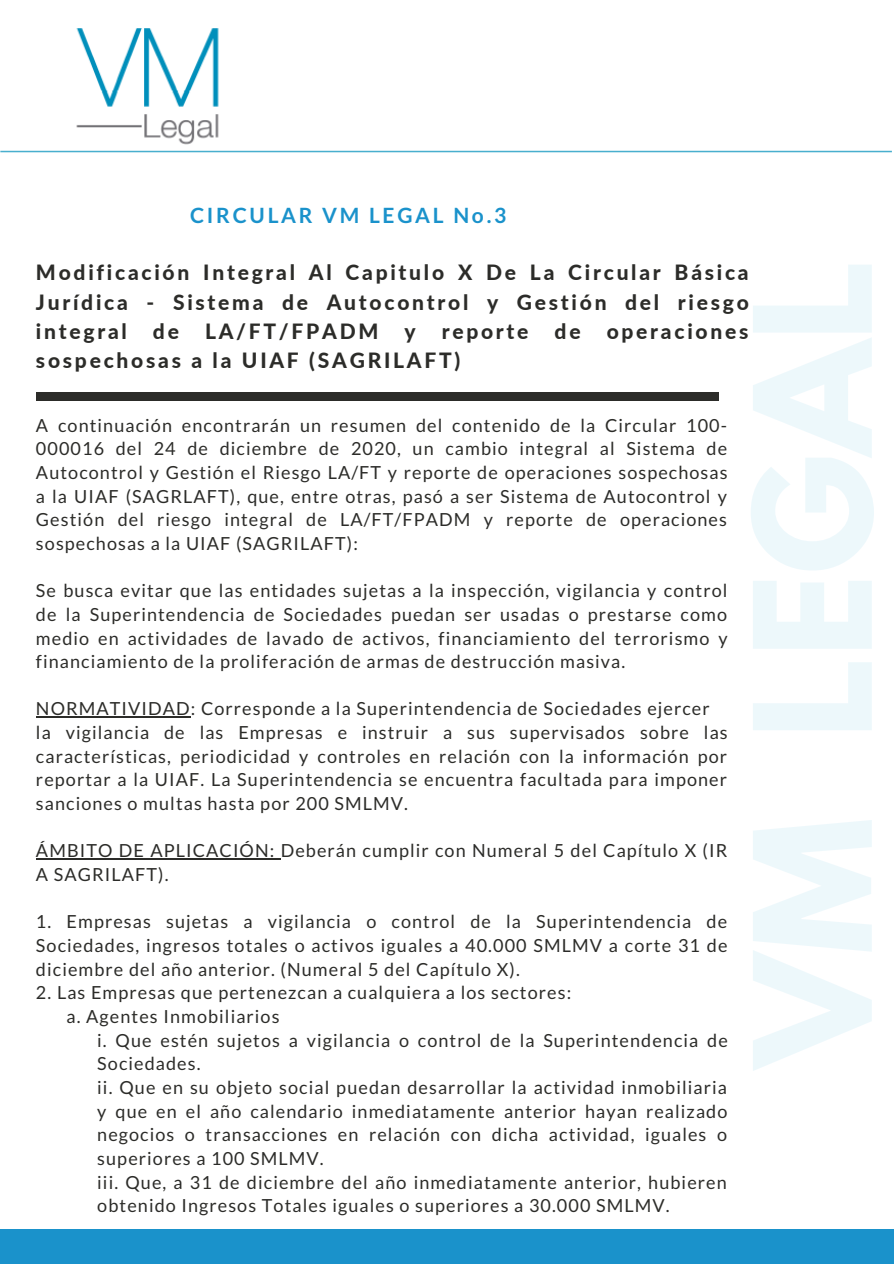
<style>
.page{position:relative;width:894px;height:1264px;background:#fff}
.page>*{position:absolute;margin:0;border:0;box-sizing:border-box;transform-origin:0 0}
.t1{font:800 21px/29.2px "Lato";letter-spacing:.13em;color:#2c2c29;text-align:justify}
.t2{font:700 21px "Lato";letter-spacing:.13em;color:#1a92cb}
.t3{font:18px/23.7px "Lato";letter-spacing:.06em;color:#2c2c29;text-align:justify}
</style>
<div class="page">
<div style="left:0;top:1228px;width:893px;height:35px;background:#1a92cb"></div>
<img style="left:0;top:28px;width:892px;height:125px">
<hr style="left:36px;top:716px;width:155px;height:1px;background:#2c2c29">
<hr style="left:36px;top:858px;width:245px;height:1px;background:#2c2c29">
<div style="left:36px;top:392px;width:682px;height:8px;background:#2c2c29"></div>
<p class="t2" style="left:190px;top:202px;width:317px">CIRCULAR VM LEGAL No.3</p>
<p class="t1" style="left:36px;top:257px;width:714px">Modificación Integral Al Capitulo X De La Circular Básica Jurídica - Sistema de Autocontrol y Gestión del riesgo integral de LA/FT/FPADM y reporte de operaciones sospechosas a la UIAF (SAGRILAFT)</p>
<p class="t3" style="left:36px;top:413px;width:693px">A continuación encontrarán un resumen del contenido de la Circular 100- 000016 del 24 de diciembre de 2020, un cambio integral al Sistema de Autocontrol y Gestión el Riesgo LA/FT y reporte de operaciones sospechosas a la UIAF (SAGRLAFT), que, entre otras, pasó a ser Sistema de Autocontrol y Gestión del riesgo integral de LA/FT/FPADM y reporte de operaciones sospechosas a la UIAF (SAGRILAFT):</p>
<p class="t3" style="left:36px;top:578px;width:693px">Se busca evitar que las entidades sujetas a la inspección, vigilancia y control de la Superintendencia de Sociedades puedan ser usadas o prestarse como medio en actividades de lavado de activos, financiamiento del terrorismo y financiamiento de la proliferación de armas de destrucción masiva.</p>
<p class="t3" style="left:36px;top:696px;width:675px">NORMATIVIDAD: Corresponde a la Superintendencia de Sociedades ejercer</p>
<p class="t3" style="left:36px;top:720px;width:693px">la vigilancia de las Empresas e instruir a sus supervisados sobre las características, periodicidad y controles en relación con la información por reportar a la UIAF. La Superintendencia se encuentra facultada para imponer sanciones o multas hasta por 200 SMLMV.</p>
<p class="t3" style="left:36px;top:838px;width:692px">ÁMBITO DE APLICACIÓN: Deberán cumplir con Numeral 5 del Capítulo X (IR<br>A SAGRILAFT).</p>
<p class="t3" style="left:36px;top:909px;width:692px">1. Empresas sujetas a vigilancia o control de la Superintendencia de Sociedades, ingresos totales o activos iguales a 40.000 SMLMV a corte 31 de diciembre del año anterior. (Numeral 5 del Capítulo X).</p>
<p class="t3" style="left:36px;top:980px;width:536px">2. Las Empresas que pertenezcan a cualquiera a los sectores:</p>
<p class="t3" style="left:67px;top:1004px;width:214px">a. Agentes Inmobiliarios</p>
<p class="t3" style="left:97px;top:1027px;width:631px">i. Que estén sujetos a vigilancia o control de la Superintendencia de<br>Sociedades.</p>
<p class="t3" style="left:97px;top:1075px;width:631px">ii. Que en su objeto social puedan desarrollar la actividad inmobiliaria y que en el año calendario inmediatamente anterior hayan realizado negocios o transacciones en relación con dicha actividad, iguales o superiores a 100 SMLMV.</p>
<p class="t3" style="left:97px;top:1169px;width:630px">iii. Que, a 31 de diciembre del año inmediatamente anterior, hubieren obtenido Ingresos Totales iguales o superiores a 30.000 SMLMV.</p>
</div>
